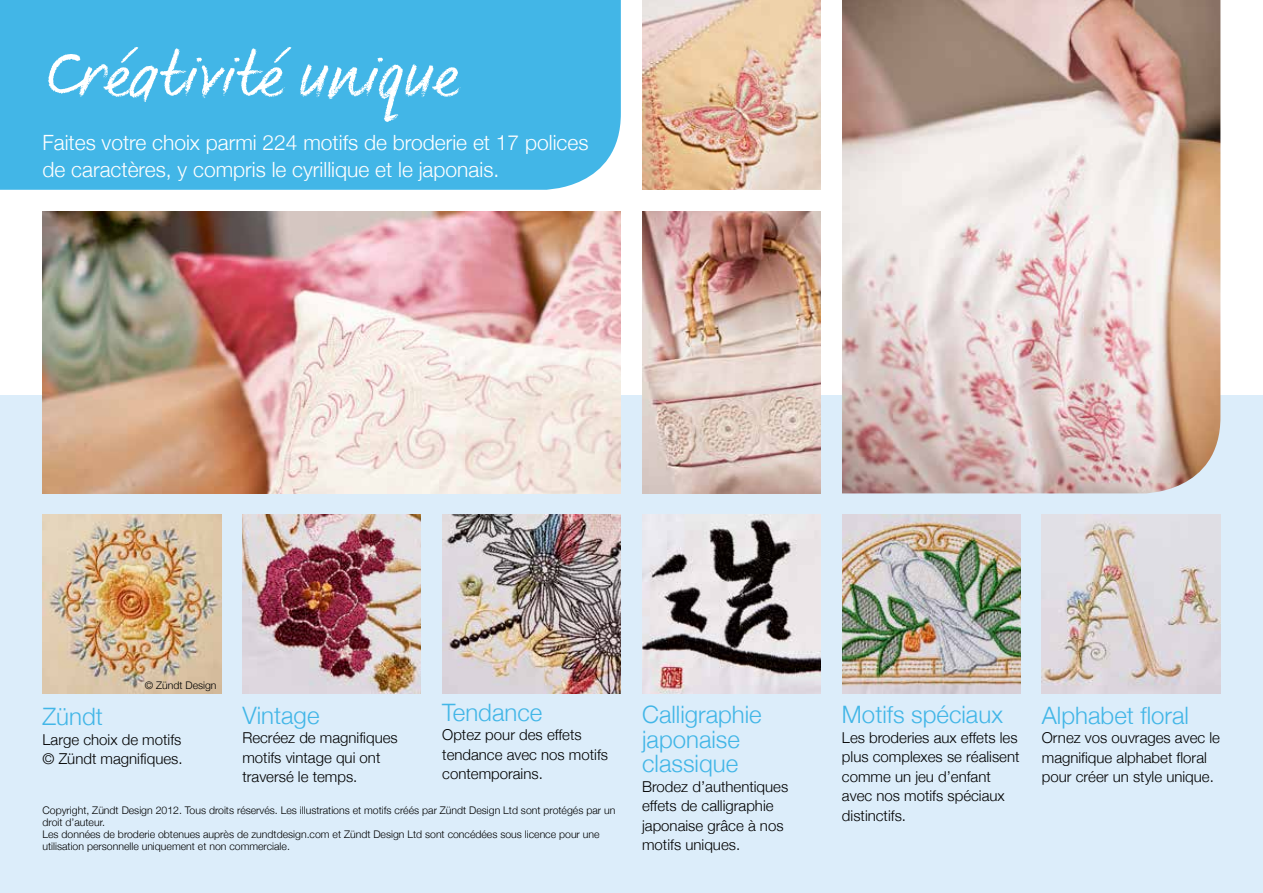
<style>
.page{position:relative;width:1263px;height:893px;background:#fff}
.page>*{position:absolute;margin:0;border:0;box-sizing:border-box;transform-origin:0 0}
.t1{font:66px "FS Sammy";color:#fff}
.t2{font:300 24px/24.6px "Helvetica Neue";color:#42b6e7}
.t3{font:300 21px/27px "Helvetica Neue";color:#fff}
.t4{font:300 15px/19.5px "Helvetica Neue";color:#000}
.t5{font:300 10.5px/12px "Helvetica Neue";color:#000}
</style>
<div class="page">
<div style="left:0;top:395px;width:1263px;height:498px;background:#dcedfa"></div>
<img style="left:43px;top:211px;width:578px;height:282px">
<img style="left:1042px;top:515px;width:178px;height:178px">
<img style="left:442px;top:515px;width:179px;height:178px">
<img style="left:842px;top:515px;width:178px;height:178px">
<img style="left:242px;top:515px;width:179px;height:178px">
<img style="left:43px;top:515px;width:178px;height:178px">
<img style="left:642px;top:515px;width:179px;height:178px">
<img style="left:842px;top:0;width:378px;height:493px">
<img style="left:642px;top:211px;width:179px;height:282px">
<img style="left:642px;top:0;width:179px;height:190px">
<div style="left:0;top:0;width:621px;height:190px;background:#42b6e7"></div>
<h1 class="t1" style="left:43px;top:34px;width:416px">Créativité unique</h1>
<h3 class="t3" style="left:43px;top:129px;width:547px">Faites votre choix parmi 224 motifs de broderie et 17 polices de caractères, y compris le cyrillique et le japonais.</h3>
<p class="t5" style="left:145px;top:679px;width:73px">© Zündt Design</p>
<h2 class="t2" style="left:43px;top:704px;width:62px">Zündt</h2>
<p class="t4" style="left:43px;top:729px;width:142px">Large choix de motifs © Zündt magnifiques.</p>
<h2 class="t2" style="left:242px;top:702px;width:79px">Vintage</h2>
<p class="t4" style="left:242px;top:728px;width:157px">Recréez de magnifiques motifs vintage qui ont traversé le temps.</p>
<h2 class="t2" style="left:442px;top:699px;width:102px">Tendance</h2>
<p class="t4" style="left:442px;top:725px;width:167px">Optez pour des effets tendance avec nos motifs contemporains.</p>
<p class="t5" style="left:43px;top:804px;width:574px">Copyright, Zündt Design 2012. Tous droits réservés. Les illustrations et motifs créés par Zündt Design Ltd sont protégés par un droit d’auteur.<br>Les données de broderie obtenues auprès de zundtdesign.com et Zündt Design Ltd sont concédées sous licence pour une utilisation personnelle uniquement et non commerciale.</p>
<h2 class="t2" style="left:642px;top:702px;width:121px">Calligraphie japonaise classique</h2>
<p class="t4" style="left:642px;top:776px;width:148px">Brodez d’authentiques effets de calligraphie japonaise grâce à nos motifs uniques.</p>
<h2 class="t2" style="left:842px;top:702px;width:162px">Motifs spéciaux</h2>
<p class="t4" style="left:842px;top:727px;width:179px">Les broderies aux effets les plus complexes se réalisent comme un jeu d’enfant avec nos motifs spéciaux distinctifs.</p>
<h2 class="t2" style="left:1042px;top:702px;width:149px">Alphabet floral</h2>
<p class="t4" style="left:1042px;top:728px;width:180px">Ornez vos ouvrages avec le magnifique alphabet floral pour créer un style unique.</p>
</div>
